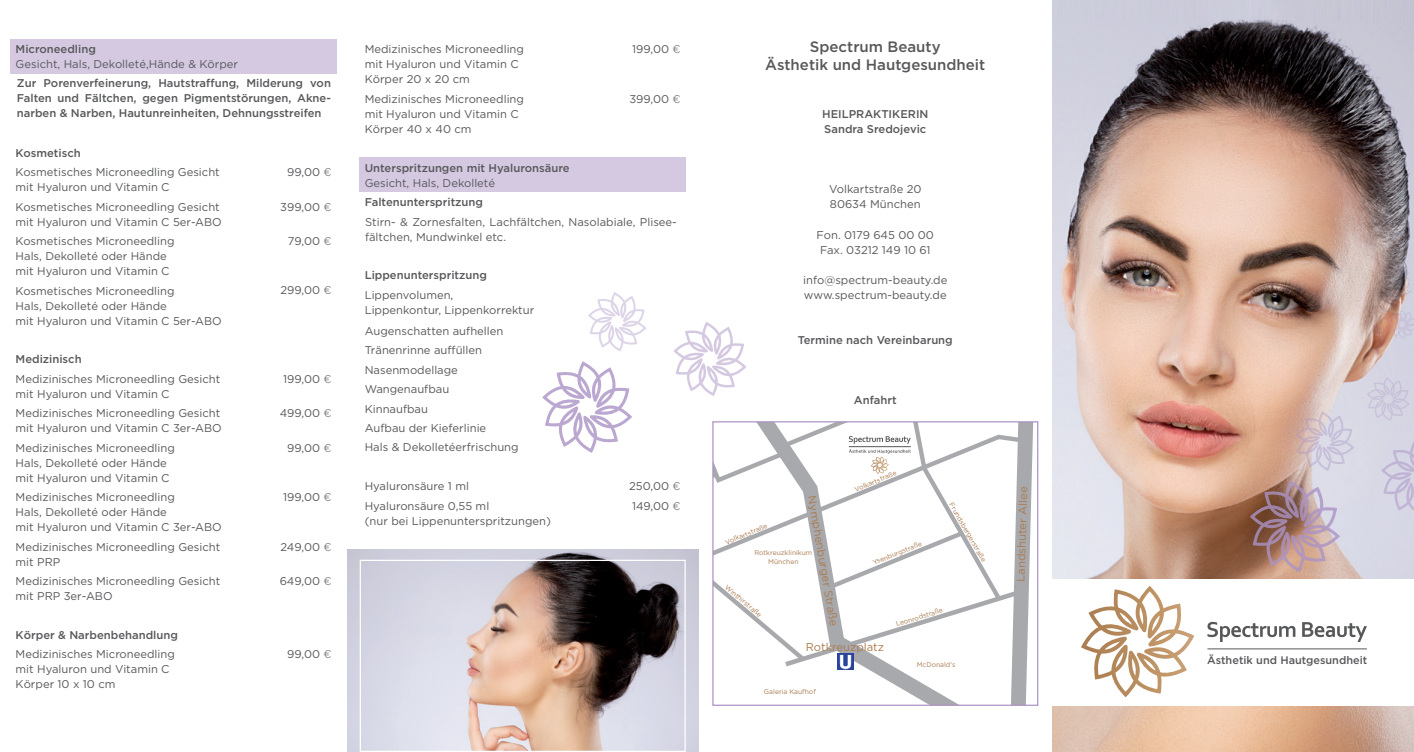
<style>
.page{position:relative;width:1414px;height:752px;background:#fff}
.page>*{position:absolute;margin:0;border:0;box-sizing:border-box;transform-origin:0 0}
.t1{font:500 15px/18px "Gotham";color:#57585a;text-align:center}
.t2{font:11.38px "Gotham";color:#a97b50}
.t3{font:11.25px/15px "Gotham";color:#57585a}
.t4{font:500 11.25px/15px "Gotham";color:#57585a}
.t5{font:11.25px "Gotham";color:#a97b50}
.t6{font:500 10.88px "Gotham";color:#57585a}
.t7{font:6.75px/9.1px "Gotham";color:#a97b50;text-align:center}
.s1{font-weight:300}
</style>
<div class="page">
<div style="left:11px;top:39px;width:326px;height:34px;background:#d5c9e2"></div>
<img style="left:1052px;top:0;width:362px;height:751px">
<svg style="left:1250px;top:480px;width:90px;height:92px;background:#b0908e"></svg>
<svg style="left:1381px;top:441px;width:33px;height:74px;background:#d0cce0"></svg>
<svg style="left:1367px;top:377px;width:42px;height:44px;background:#d1cfdf"></svg>
<svg style="left:1295px;top:411px;width:59px;height:59px;background:#d3c7cf"></svg>
<svg style="left:1388px;top:310px;width:26px;height:28px"></svg>
<img style="left:347px;top:549px;width:351px;height:202px">
<div style="left:360px;top:157px;width:326px;height:35px;background:#d5c9e2"></div>
<div style="left:360px;top:559px;width:326px;height:192px;border:1px solid #fff"></div>
<svg style="left:714px;top:423px;width:319px;height:280px"></svg>
<img style="left:837px;top:653px;width:16px;height:16px">
<div style="left:712px;top:421px;width:326px;height:284px;border:1px solid #ab93c5"></div>
<svg style="left:542px;top:361px;width:90px;height:91px"></svg>
<svg style="left:673px;top:322px;width:73px;height:74px"></svg>
<svg style="left:588px;top:292px;width:58px;height:59px"></svg>
<div style="left:1052px;top:579px;width:362px;height:126px;background:#fff"></div>
<svg style="left:1081px;top:586px;width:113px;height:111px"></svg>
<svg style="left:1207px;top:621px;width:88px;height:20px"></svg>
<svg style="left:1302px;top:622px;width:65px;height:19px"></svg>
<hr style="left:1207px;top:648px;width:160px;height:1px;background:#57585a">
<p class="t4" style="left:16px;top:42px;width:82px">Microneedling</p>
<p class="t3" style="left:16px;top:57px;width:224px">Gesicht, Hals, Dekolleté,Hände &amp; Körper</p>
<p class="t4" style="left:17px;top:76px;width:316px;text-align:justify">Zur Porenverfeinerung, Hautstraffung, Milderung von Falten und Fältchen, gegen Pigmentstörungen, Akne&shy;narben &amp; Narben, Hautunreinheiten, Dehnungsstreifen</p>
<p class="t4" style="left:16px;top:145px;width:67px">Kosmetisch</p>
<p class="t3" style="left:16px;top:164px;width:206px">Kosmetisches Microneedling Gesicht mit Hyaluron und Vitamin C</p>
<p class="t3" style="left:287px;top:164px;width:46px">99,00 <span class="s1">¤</span></p>
<p class="t3" style="left:16px;top:199px;width:208px">Kosmetisches Microneedling Gesicht mit Hyaluron und Vitamin C 5er-ABO</p>
<p class="t3" style="left:280px;top:199px;width:53px">399,00 <span class="s1">¤</span></p>
<p class="t3" style="left:16px;top:233px;width:160px">Kosmetisches Microneedling<br>Hals, Dekolleté oder Hände mit Hyaluron und Vitamin C</p>
<p class="t3" style="left:288px;top:233px;width:45px">79,00 <span class="s1">¤</span></p>
<p class="t3" style="left:16px;top:283px;width:208px">Kosmetisches Microneedling<br>Hals, Dekolleté oder Hände<br>mit Hyaluron und Vitamin C 5er-ABO</p>
<p class="t3" style="left:280px;top:282px;width:53px">299,00 <span class="s1">¤</span></p>
<p class="t4" style="left:16px;top:351px;width:68px">Medizinisch</p>
<p class="t3" style="left:16px;top:371px;width:206px">Medizinisches Microneedling Gesicht mit Hyaluron und Vitamin C</p>
<p class="t3" style="left:283px;top:371px;width:50px">199,00 <span class="s1">¤</span></p>
<p class="t3" style="left:16px;top:405px;width:208px">Medizinisches Microneedling Gesicht mit Hyaluron und Vitamin C 3er-ABO</p>
<p class="t3" style="left:280px;top:405px;width:53px">499,00 <span class="s1">¤</span></p>
<p class="t3" style="left:16px;top:440px;width:161px">Medizinisches Microneedling<br>Hals, Dekolleté oder Hände mit Hyaluron und Vitamin C</p>
<p class="t3" style="left:287px;top:440px;width:46px">99,00 <span class="s1">¤</span></p>
<p class="t3" style="left:16px;top:489px;width:208px">Medizinisches Microneedling<br>Hals, Dekolleté oder Hände<br>mit Hyaluron und Vitamin C 3er-ABO</p>
<p class="t3" style="left:283px;top:489px;width:50px">199,00 <span class="s1">¤</span></p>
<p class="t3" style="left:16px;top:538px;width:206px">Medizinisches Microneedling Gesicht mit PRP</p>
<p class="t3" style="left:280px;top:538px;width:53px">249,00 <span class="s1">¤</span></p>
<p class="t3" style="left:16px;top:573px;width:206px">Medizinisches Microneedling Gesicht mit PRP 3er-ABO</p>
<p class="t3" style="left:280px;top:573px;width:53px">649,00 <span class="s1">¤</span></p>
<p class="t4" style="left:16px;top:626px;width:164px">Körper &amp; Narbenbehandlung</p>
<p class="t3" style="left:16px;top:646px;width:161px">Medizinisches Microneedling mit Hyaluron und Vitamin C<br>Körper 10 x 10 cm</p>
<p class="t3" style="left:287px;top:646px;width:46px">99,00 <span class="s1">¤</span></p>
<p class="t3" style="left:365px;top:42px;width:161px">Medizinisches Microneedling mit Hyaluron und Vitamin C<br>Körper 20 x 20 cm</p>
<p class="t3" style="left:632px;top:42px;width:50px">199,00 <span class="s1">¤</span></p>
<p class="t3" style="left:365px;top:91px;width:161px">Medizinisches Microneedling mit Hyaluron und Vitamin C<br>Körper 40 x 40 cm</p>
<p class="t3" style="left:629px;top:91px;width:53px">399,00 <span class="s1">¤</span></p>
<p class="t4" style="left:365px;top:160px;width:206px">Unterspritzungen mit Hyaluronsäure</p>
<p class="t3" style="left:365px;top:175px;width:132px">Gesicht, Hals, Dekolleté</p>
<p class="t4" style="left:365px;top:194px;width:120px">Faltenunterspritzung</p>
<p class="t3" style="left:365px;top:214px;width:313px">Stirn- &amp; Zornesfalten, Lachfältchen, Nasolabiale, Plisee&shy;fältchen, Mundwinkel etc.</p>
<p class="t4" style="left:365px;top:267px;width:124px">Lippenunterspritzung</p>
<p class="t3" style="left:365px;top:287px;width:171px">Lippenvolumen,<br>Lippenkontur, Lippenkorrektur</p>
<p class="t3" style="left:365px;top:321px;width:155px;line-height:19.4px">Augenschatten aufhellen<br>Tränenrinne auffüllen<br>Nasenmodellage<br>Wangenaufbau<br>Kinnaufbau<br>Aufbau der Kieferlinie<br>Hals &amp; Dekolletéerfrischung</p>
<p class="t3" style="left:365px;top:478px;width:106px">Hyaluronsäure 1 ml</p>
<p class="t3" style="left:629px;top:478px;width:53px">250,00 <span class="s1">¤</span></p>
<p class="t3" style="left:365px;top:497px;width:188px">Hyaluronsäure 0,55 ml<br>(nur bei Lippenunterspritzungen)</p>
<p class="t3" style="left:632px;top:497px;width:50px">149,00 <span class="s1">¤</span></p>
<h1 class="t1" style="left:765px;top:37px;width:222px">Spectrum Beauty<br>Ästhetik und Hautgesundheit</h1>
<p class="t4" style="left:822px;top:106px;width:106px">Heilpraktikerin<br>Sandra Sredojevic</p>
<p class="t3" style="left:829px;top:182px;width:94px">Volkartstraße 20<br>80634 München</p>
<p class="t3" style="left:816px;top:227px;width:119px;text-align:center">Fon. 0179 645 00 00<br>Fax. 03212 149 10 61</p>
<p class="t3" style="left:803px;top:272px;width:146px">info@spectrum-beauty.de www.spectrum-beauty.de</p>
<p class="t4" style="left:798px;top:331px;width:157px">Termine nach Vereinbarung</p>
<p class="t4" style="left:854px;top:391px;width:44px">Anfahrt</p>
<p class="t5" style="left:818px;top:494px;width:134px;rotate:80deg">Nymphenburger Straße</p>
<p class="t7" style="left:724px;top:537px;width:46px;rotate:-22deg">Volkartstraße</p>
<p class="t7" style="left:754px;top:548px;width:59px">Rotkreuzklinikum<br>München</p>
<p class="t7" style="left:729px;top:582px;width:47px;rotate:40deg">Winthirstraße</p>
<p class="t7" style="left:853px;top:485px;width:46px;rotate:-22deg">Volkartstraße</p>
<p class="t7" style="left:871px;top:558px;width:54px;rotate:-22deg">Ysenburgstraße</p>
<p class="t7" style="left:955px;top:500px;width:68px;rotate:60deg">Frundsbergerstraße</p>
<p class="t7" style="left:895px;top:619px;width:50px;rotate:-17deg">Leonrodstraße</p>
<p class="t2" style="left:806px;top:639px;width:80px">Rotkreuzplatz</p>
<p class="t7" style="left:764px;top:686px;width:53px">Galeria Kaufhof</p>
<p class="t7" style="left:917px;top:659px;width:40px">McDonald‘s</p>
<p class="t5" style="left:1014px;top:581px;width:97px;rotate:-88deg">Landshuter Allee</p>
<p class="t6" style="left:1207px;top:654px;width:162px">Ästhetik und Hautgesundheit</p>
</div>
